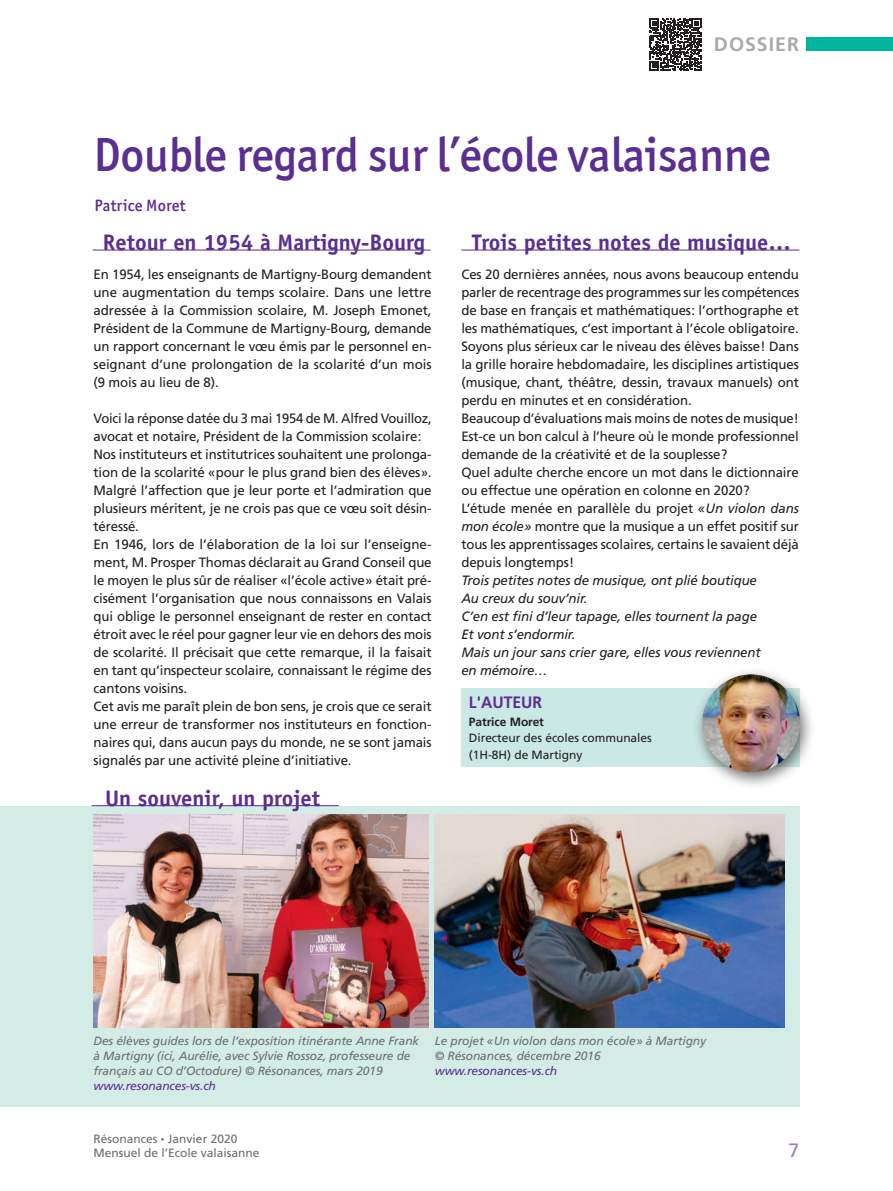
<style>
.page{position:relative;width:893px;height:1191px;background:#fff}
.page>*{position:absolute;margin:0;border:0;box-sizing:border-box;transform-origin:0 0}
.t1{font:500 48px "Officina San ITC";letter-spacing:-.01em;color:#5b2e91}
.t2{font:700 22.5px "Officina Sans Std";color:#5b2e91}
.t3{font:700 19.5px "Frutiger";letter-spacing:.05em;color:#a8a9ad}
.t4{font:19.5px "Univers LT Std";color:#9c85bd}
.t5{font:500 16.5px "Officina San ITC";letter-spacing:.01em;color:#5b2e91}
.t6{font:700 16.5px "Frutiger";color:#5b2e91;scale:.95 1}
.t7{font:13.5px/18px "Frutiger";letter-spacing:-.01em;color:#231f20}
.t8{font:13.5px/18px "Frutiger";letter-spacing:-.01em;color:#231f20;scale:.96 1}
.t9{font:italic 13.5px/18px "Frutiger";letter-spacing:-.01em;color:#231f20}
.t10{font:italic 12px/15px "Frutiger";letter-spacing:-.01em;color:#6c6d70}
.t11{font:12px/14.4px "Frutiger";color:#6c6d70}
.t12{font:12px/16.5px "Frutiger";letter-spacing:-.005em;color:#231f20}
.t13{font:italic 12px "Frutiger";letter-spacing:-.01em;color:#5b2e91}
.t14{font:700 12px "Frutiger";letter-spacing:-.005em;color:#231f20}
.s1{font-style:italic}
.s2{font-size:7.5px}
</style>
<div class="page">
<div style="left:806px;top:37px;width:87px;height:14px;background:#00b59d"></div>
<svg style="left:649px;top:18px;width:53px;height:53px"></svg>
<div style="left:0;top:805px;width:799px;height:301px;background:#d4ece6"></div>
<div style="left:461px;top:688px;width:338px;height:78px;background:#cbe9e4"></div>
<div style="left:692px;top:666px;width:124px;height:124px;background:#231f20;opacity:.65"></div>
<img style="left:702px;top:674px;width:98px;height:98px;border-radius:49px">
<img style="left:94px;top:814px;width:335px;height:213px">
<img style="left:435px;top:814px;width:350px;height:213px">
<hr style="left:92px;top:805px;width:247px;height:1px;background:#5b2e91">
<hr style="left:461px;top:250px;width:338px;height:1px;background:#5b2e91">
<hr style="left:93px;top:250px;width:338px;height:1px;background:#5b2e91">
<h3 class="t3" style="left:714px;top:33px;width:86px">DOSSIER</h3>
<h1 class="t1" style="left:94px;top:126px;width:679px">Double regard sur l’école valaisanne</h1>
<p class="t5" style="left:95px;top:195px;width:93px">Patrice Moret</p>
<h2 class="t2" style="left:103px;top:229px;width:324px">Retour en 1954 à Martigny-Bourg</h2>
<h2 class="t2" style="left:472px;top:229px;width:321px">Trois petites notes de musique…</h2>
<p class="t7" style="left:94px;top:265px;width:340px;text-align:justify">En 1954, les enseignants de Martigny-Bourg demandent une augmentation du temps scolaire. Dans une lettre adressée à la Commission scolaire, M. Joseph Emonet, Président de la Commune de Martigny-Bourg, demande un rapport concernant le vœu émis par le personnel en&shy;seignant d’une prolongation de la scolarité d’un mois (9 mois au lieu de 8).</p>
<p class="t8" style="left:94px;top:409px;width:354px">Voici la réponse datée du 3 mai 1954 de M. Alfred Vouilloz, avocat et notaire, Président de la Commission scolaire:<br>Nos instituteurs et institutrices souhaitent une prolonga&shy;tion de la scolarité «pour le plus grand bien des élèves».<br>Malgré l’affection que je leur porte et l’admiration que plusieurs méritent, je ne crois pas que ce vœu soit désin&shy;téressé.<br>En 1946, lors de l’élaboration de la loi sur l’enseigne&shy;ment, M. Prosper Thomas déclarait au Grand Conseil que le moyen le plus sûr de réaliser «l’école active» était pré&shy;cisément l’organisation que nous connaissons en Valais qui oblige le personnel enseignant de rester en contact étroit avec le réel pour gagner leur vie en dehors des mois de scolarité. Il précisait que cette remarque, il la faisait en tant qu’inspecteur scolaire, connaissant le régime des cantons voisins.<br>Cet avis me paraît plein de bon sens, je crois que ce serait une erreur de transformer nos instituteurs en fonction&shy;naires qui, dans aucun pays du monde, ne se sont jamais signalés par une activité pleine d’initiative.</p>
<h2 class="t2" style="left:105px;top:784px;width:217px">Un souvenir, un projet</h2>
<p class="t7" style="left:461px;top:265px;width:339px">Ces 20 dernières années, nous avons beaucoup entendu parler de recentrage des programmes sur les compétences de base en français et mathématiques: l’orthographe et les mathématiques, c’est important à l’école obligatoire.<br>Soyons plus sérieux car le niveau des élèves baisse! Dans la grille horaire hebdomadaire, les disciplines artistiques (musique, chant, théâtre, dessin, travaux manuels) ont perdu en minutes et en considération.<br>Beaucoup d’évaluations mais moins de notes de musique!<br>Est-ce un bon calcul à l’heure où le monde professionnel demande de la créativité et de la souplesse?<br>Quel adulte cherche encore un mot dans le dictionnaire ou effectue une opération en colonne en 2020?<br>L’étude menée en parallèle du projet <span class="s1">«Un violon dans mon école»</span> montre que la musique a un effet positif sur tous les apprentissages scolaires, certains le savaient déjà depuis longtemps!</p>
<p class="t9" style="left:461px;top:571px;width:301px">Trois petites notes de musique, ont plié boutique Au creux du souv’nir.<br>C’en est fini d’leur tapage, elles tournent la page Et vont s’endormir.<br>Mais un jour sans crier gare, elles vous reviennent en mémoire…</p>
<p class="t6" style="left:469px;top:692px;width:79px">L'AUTEUR</p>
<p class="t14" style="left:469px;top:714px;width:77px">Patrice Moret</p>
<p class="t12" style="left:469px;top:729px;width:184px">Directeur des écoles communales (1H-8H) de Martigny</p>
<p class="t10" style="left:94px;top:1032px;width:327px">Des élèves guides lors de l’exposition itinérante Anne Frank à Martigny (ici, Aurélie, avec Sylvie Rossoz, professeure de français au CO d’Octodure) © Résonances, mars 2019</p>
<p class="t13" style="left:94px;top:1078px;width:124px">www.resonances-vs.ch</p>
<p class="t10" style="left:435px;top:1032px;width:273px">Le projet «Un violon dans mon école» à Martigny © Résonances, décembre 2016</p>
<p class="t13" style="left:435px;top:1063px;width:124px">www.resonances-vs.ch</p>
<p class="t11" style="left:94px;top:1131px;width:168px">Résonances <span class="s2">•</span> Janvier 2020<br>Mensuel de l’Ecole valaisanne</p>
<h3 class="t4" style="left:789px;top:1138px;width:12px">7</h3>
</div>
